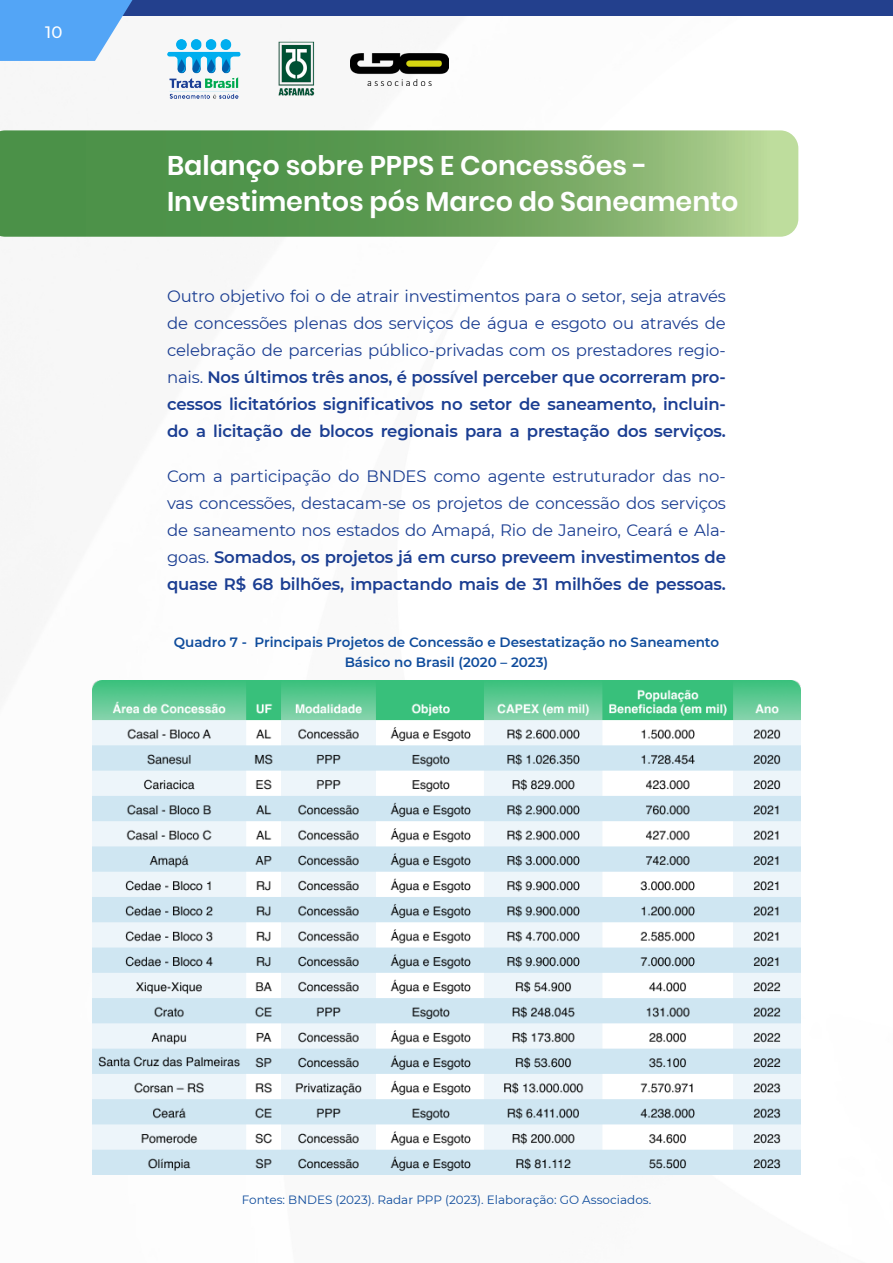
<style>
.page{position:relative;width:893px;height:1263px;background:#fff}
.page>*{position:absolute;margin:0;border:0;box-sizing:border-box;transform-origin:0 0}
.t1{font:600 27px/36px "Poppins";color:#fff}
.t2{font:16.5px/27px "Montserrat";letter-spacing:-.01em;color:#1b3e92;text-align:justify}
.t3{font:500 16.5px "Montserrat";color:#fff}
.t4{font:600 13.5px/19.5px "Montserrat";color:#0f4c9c;text-align:center}
.t5{font:12px "Montserrat";color:#0f4c9c}
.s1{font-weight:600}
</style>
<div class="page">
<div style="left:0;top:0;width:893px;height:16px;background:#23408d"></div>
<svg style="left:0;top:0;width:133px;height:61px;background:#68aef4"></svg>
<img style="left:351px;top:53px;width:97px;height:32px">
<img style="left:278px;top:41px;width:37px;height:55px">
<svg style="left:0;top:130px;width:798px;height:107px;background:#6ba35d"></svg>
<img style="left:167px;top:40px;width:74px;height:59px">
<img style="left:92px;top:681px;width:708px;height:494px">
<p class="t3" style="left:45px;top:21px;width:19px">10</p>
<p class="t1" style="left:167px;top:147px;width:573px">Balanço sobre PPPS E Concessões -<br>Investimentos pós Marco do Saneamento</p>
<p class="t2" style="left:167px;top:282px;width:560px">Outro objetivo foi o de atrair investimentos para o setor, seja através de concessões plenas dos serviços de água e esgoto ou através de celebração de parcerias público-privadas com os prestadores regio&shy;nais. <span class="s1">Nos últimos três anos, é possível perceber que ocorreram pro&shy;cessos licitatórios significativos no setor de saneamento, incluin&shy;do a licitação de blocos regionais para a prestação dos serviços.</span></p>
<p class="t2" style="left:167px;top:462px;width:560px">Com a participação do BNDES como agente estruturador das no&shy;vas concessões, destacam-se os projetos de concessão dos serviços de saneamento nos estados do Amapá, Rio de Janeiro, Ceará e Ala&shy;goas. <span class="s1">Somados, os projetos já em curso preveem investimentos de quase R$ 68 bilhões, impactando mais de 31 milhões de pessoas.</span></p>
<p class="t4" style="left:174px;top:632px;width:547px">Quadro 7 - Principais Projetos de Concessão e Desestatização no Saneamento<br>Básico no Brasil (2020 – 2023)</p>
<p class="t5" style="left:242px;top:1191px;width:411px">Fontes: BNDES (2023). Radar PPP (2023). Elaboração: GO Associados.</p>
</div>
